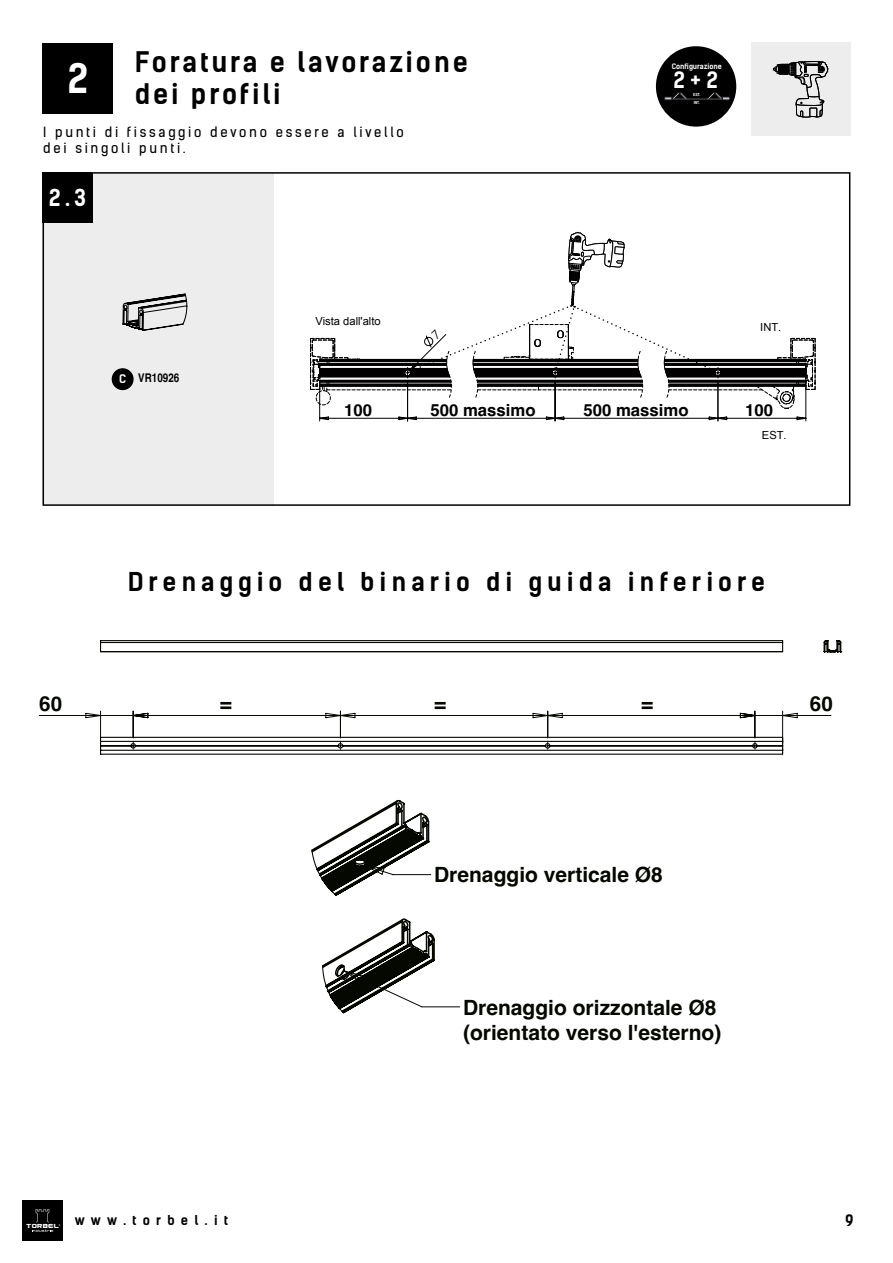
<style>
.page{position:relative;width:893px;height:1263px;background:#fff}
.page>*{position:absolute;margin:0;border:0;box-sizing:border-box;transform-origin:0 0}
.t1{font:700 39px "Kelson Sans";color:#fff}
.t2{font:700 27px/32.4px "Kelson Sans";letter-spacing:.1em;color:#000}
.t3{font:700 24.75px "Kelson Sans";letter-spacing:.2em;color:#000}
.t4{font:700 22.2px "Kelson Sans";color:#fff}
.t5{font:700 21.6px "Kelson Sans";color:#fff}
.t6{font:700 21px/25.2px "Helvetica";color:#040801}
.t7{font:700 20.7px "Helvetica";color:#040801}
.t8{font:700 16.8px "Helvetica";color:#020001}
.t9{font:700 15px "Kelson Sans";color:#000}
.t10{font:13.5px/16.2px "Kelson Sans";letter-spacing:.2em;color:#000}
.t11{font:700 12.9px "Kelson Sans";letter-spacing:.48em;color:#000}
.t12{font:700 condensed 12px "Helvetica";color:#000}
.t13{font:11.1px "Arial";color:#020001}
.t14{font:700 7.2px "Kelson Sans";color:#fff}
.t15{font:700 3.9px/8.2px "Kelson Sans";color:#fff}
.s1{font-family:"Kelson Sans";font-stretch:normal;font-size:11.4px;color:#fff}
</style>
<div class="page">
<div style="left:22px;top:1200px;width:41px;height:41px;background:#000"></div>
<svg style="left:35px;top:1209px;width:14px;height:13px"></svg>
<svg style="left:32px;top:1229px;width:21px;height:3px"></svg>
<div style="left:43px;top:172px;width:231px;height:334px;background:#ededed"></div>
<div style="left:43px;top:172px;width:807px;height:334px;border:2px solid #000"></div>
<svg style="left:122px;top:293px;width:66px;height:38px"></svg>
<div style="left:112px;top:368px;width:22px;height:22px;background:#000;border-radius:50%"></div>
<div style="left:751px;top:43px;width:99px;height:93px;background:#ededed"></div>
<svg style="left:773px;top:61px;width:56px;height:57px"></svg>
<div style="left:43px;top:172px;width:50px;height:50px;background:#000"></div>
<div style="left:43px;top:43px;width:70px;height:70px;background:#000"></div>
<div style="left:656px;top:46px;width:80px;height:81px;background:#000;border-radius:50%"></div>
<svg style="left:665px;top:92px;width:22px;height:8px"></svg>
<svg style="left:708px;top:92px;width:22px;height:8px"></svg>
<div style="left:672px;top:98px;width:50px;height:2px;border:1px solid #1a1b1f"></div>
<hr style="left:101px;top:640px;width:682px;height:1px;background:#040801">
<hr style="left:101px;top:642px;width:682px;height:1px;background:#040801">
<hr style="left:101px;top:651px;width:682px;height:1px;background:#040801">
<svg style="left:39px;top:711px;width:792px;height:44px"></svg>
<svg style="left:823px;top:640px;width:19px;height:13px"></svg>
<hr style="left:422px;top:1006px;width:38px;height:1px;background:#040801">
<svg style="left:322px;top:918px;width:114px;height:96px"></svg>
<svg style="left:311px;top:799px;width:120px;height:97px"></svg>
<svg style="left:310px;top:231px;width:506px;height:190px"></svg>
<h1 class="t1" style="left:67px;top:54px;width:22px">2</h1>
<p class="t2" style="left:135px;top:46px;width:335px">Foratura e lavorazione dei profili</p>
<p class="t10" style="left:43px;top:124px;width:362px">I punti di fissaggio devono essere a livello dei singoli punti.</p>
<p class="t4" style="left:49px;top:184px;width:39px">2.3</p>
<p class="t12" style="left:119px;top:370px;width:62px"><span class="s1">C</span> VR10926</p>
<p class="t13" style="left:315px;top:314px;width:67px">Vista dall'alto</p>
<p class="t14" style="left:672px;top:62px;width:52px">Configurazione</p>
<p class="t5" style="left:674px;top:67px;width:46px">2 + 2</p>
<p class="t15" style="left:693px;top:90px;width:9px">EST.<br>INT.</p>
<p class="t13" style="left:760px;top:320px;width:23px">INT.</p>
<p class="t8" style="left:344px;top:399px;width:29px">100</p>
<p class="t8" style="left:430px;top:399px;width:107px">500 massimo</p>
<p class="t8" style="left:583px;top:399px;width:107px">500 massimo</p>
<p class="t8" style="left:745px;top:399px;width:29px">100</p>
<p class="t13" style="left:762px;top:428px;width:26px">EST.</p>
<p class="t3" style="left:128px;top:567px;width:639px">Drenaggio del binario di guida inferiore</p>
<p class="t13" style="left:315px;top:575px;width:67px">Vista dall'alto</p>
<p class="t7" style="left:39px;top:691px;width:24px">60</p>
<p class="t7" style="left:220px;top:691px;width:14px">=</p>
<p class="t7" style="left:434px;top:691px;width:14px">=</p>
<p class="t7" style="left:641px;top:691px;width:14px">=</p>
<p class="t7" style="left:810px;top:691px;width:24px">60</p>
<p class="t6" style="left:434px;top:864px;width:230px">Drenaggio verticale Ø8</p>
<p class="t6" style="left:463px;top:997px;width:260px">Drenaggio orizzontale Ø8 (orientato verso l'esterno)</p>
<p class="t11" style="left:27px;top:1212px;width:203px"><sub>TORBEL</sub> www.torbel.it</p>
<p class="t9" style="left:845px;top:1211px;width:10px">9</p>
</div>
